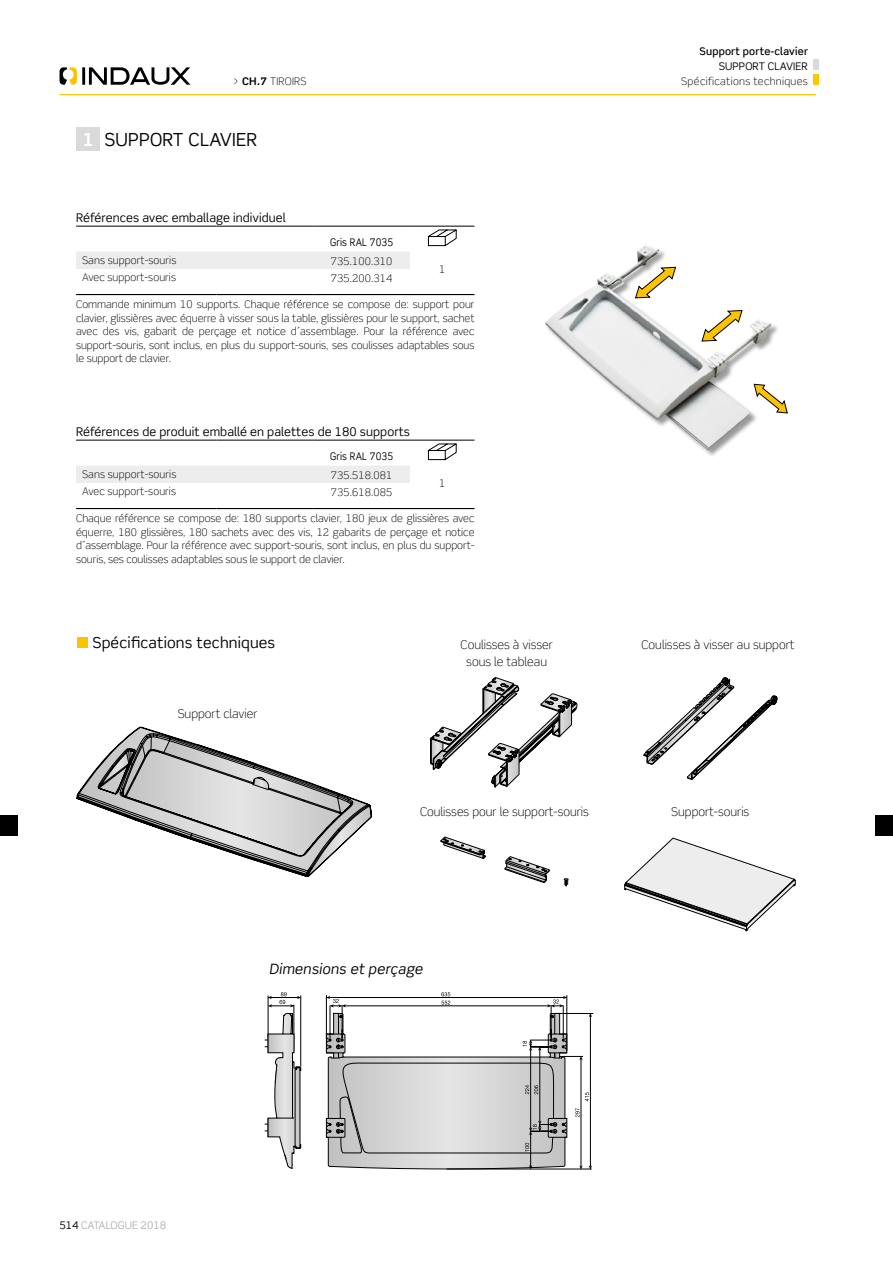
<style>
.page{position:relative;width:893px;height:1263px;background:#fff}
.page>*{position:absolute;margin:0;border:0;box-sizing:border-box;transform-origin:0 0}
.t1{font:18px "Scene Pro";letter-spacing:.01em;color:#000}
.t2{font:700 18px "Scene Pro";color:#fff}
.t3{font:15px "Scene Pro";letter-spacing:.01em;color:#000}
.t4{font:italic 14.25px "Scene Pro";letter-spacing:.01em;color:#000}
.t5{font:300 12px/16.5px "Scene Pro";color:#000;text-align:center}
.t6{font:12px "Scene Pro";letter-spacing:.005em;color:#000}
.t7{font:300 10.5px/13.5px "Scene Pro";letter-spacing:.01em;color:#000}
.t8{font:300 10.5px "Scene Pro";letter-spacing:.03em;color:#000}
.t9{font:10.5px "Scene Pro";letter-spacing:.01em;color:#000;scale:.9 1}
.t10{font:500 10.5px "Scene Pro";letter-spacing:.02em;color:#000}
.t11{font:10.5px "Scene Pro";color:#b3b2b2}
.t12{font:10.5px "Scene Pro";letter-spacing:.01em;color:#000}
.s1{font-weight:700}
.s2{color:#000}
</style>
<div class="page">
<div style="left:813px;top:60px;width:6px;height:10px;background:#dadada"></div>
<div style="left:813px;top:74px;width:6px;height:11px;background:#fdc600"></div>
<hr style="left:60px;top:94px;width:756px;height:1px;background:#fdc600">
<svg style="left:60px;top:67px;width:130px;height:18px"></svg>
<div style="left:76px;top:253px;width:334px;height:16px;background:#ededed"></div>
<hr style="left:76px;top:226px;width:140px;height:1px;background:#000">
<hr style="left:216px;top:226px;width:97px;height:1px;background:#000">
<hr style="left:313px;top:226px;width:97px;height:1px;background:#000">
<hr style="left:410px;top:226px;width:64px;height:1px;background:#000">
<hr style="left:76px;top:252px;width:140px;height:1px;background:#ededed">
<hr style="left:216px;top:252px;width:97px;height:1px;background:#ededed">
<hr style="left:313px;top:252px;width:97px;height:1px;background:#ededed">
<hr style="left:76px;top:294px;width:140px;height:1px;background:#000">
<hr style="left:216px;top:294px;width:97px;height:1px;background:#000">
<hr style="left:313px;top:294px;width:97px;height:1px;background:#000">
<hr style="left:410px;top:294px;width:64px;height:1px;background:#000">
<svg style="left:428px;top:230px;width:29px;height:16px"></svg>
<div style="left:76px;top:467px;width:334px;height:16px;background:#ededed"></div>
<hr style="left:76px;top:440px;width:140px;height:1px;background:#000">
<hr style="left:216px;top:440px;width:97px;height:1px;background:#000">
<hr style="left:313px;top:440px;width:97px;height:1px;background:#000">
<hr style="left:410px;top:440px;width:64px;height:1px;background:#000">
<hr style="left:76px;top:466px;width:140px;height:1px;background:#ededed">
<hr style="left:216px;top:466px;width:97px;height:1px;background:#ededed">
<hr style="left:313px;top:466px;width:97px;height:1px;background:#ededed">
<hr style="left:76px;top:508px;width:140px;height:1px;background:#000">
<hr style="left:216px;top:508px;width:97px;height:1px;background:#000">
<hr style="left:313px;top:508px;width:97px;height:1px;background:#000">
<hr style="left:410px;top:508px;width:64px;height:1px;background:#000">
<svg style="left:428px;top:443px;width:29px;height:17px"></svg>
<img style="left:545px;top:245px;width:226px;height:205px">
<svg style="left:754px;top:384px;width:33px;height:29px"></svg>
<svg style="left:635px;top:267px;width:41px;height:31px"></svg>
<svg style="left:702px;top:310px;width:40px;height:31px"></svg>
<div style="left:77px;top:128px;width:23px;height:23px;background:#dadada"></div>
<svg style="left:77px;top:727px;width:295px;height:150px"></svg>
<svg style="left:430px;top:677px;width:147px;height:110px"></svg>
<svg style="left:643px;top:677px;width:134px;height:102px"></svg>
<svg style="left:564px;top:878px;width:5px;height:8px"></svg>
<svg style="left:505px;top:857px;width:45px;height:26px"></svg>
<svg style="left:441px;top:837px;width:45px;height:22px"></svg>
<svg style="left:624px;top:837px;width:172px;height:94px"></svg>
<svg style="left:265px;top:992px;width:328px;height:178px"></svg>
<div style="left:77px;top:637px;width:11px;height:11px;background:#fdc300"></div>
<div style="left:875px;top:815px;width:18px;height:21px;background:#000"></div>
<div style="left:0;top:815px;width:18px;height:21px;background:#000"></div>
<p class="t8" style="left:233px;top:75px;width:75px">&gt; <span class="s1">CH.7</span> TIROIRS</p>
<h1 class="t2" style="left:83px;top:129px;width:13px">1</h1>
<h1 class="t1" style="left:104px;top:128px;width:154px">SUPPORT CLAVIER</h1>
<p class="t6" style="left:76px;top:210px;width:211px">Références avec emballage individuel</p>
<p class="t9" style="left:330px;top:235px;width:71px">Gris RAL 7035</p>
<p class="t7" style="left:82px;top:252px;width:96px;line-height:17px">Sans support-souris<br>Avec support-souris</p>
<p class="t7" style="left:76px;top:298px;width:400px;text-align:justify">Commande minimum 10 supports. Chaque référence se compose de: support pour clavier, glissières avec équerre à visser sous la table, glissières pour le support, sachet avec des vis, gabarit de perçage et notice d´assemblage. Pour la référence avec support-souris, sont inclus, en plus du support-souris, ses coulisses adaptables sous le support de clavier.</p>
<p class="t7" style="left:331px;top:254px;width:63px">735.100.310</p>
<p class="t7" style="left:439px;top:263px;width:8px">1</p>
<p class="t7" style="left:331px;top:271px;width:63px">735.200.314</p>
<p class="t6" style="left:76px;top:424px;width:336px">Références de produit emballé en palettes de 180 supports</p>
<p class="t9" style="left:330px;top:449px;width:71px">Gris RAL 7035</p>
<p class="t7" style="left:82px;top:466px;width:96px;line-height:17px">Sans support-souris<br>Avec support-souris</p>
<p class="t7" style="left:76px;top:512px;width:400px;text-align:justify">Chaque référence se compose de: 180 supports clavier, 180 jeux de glissières avec équerre, 180 glissières, 180 sachets avec des vis, 12 gabarits de perçage et notice d´assemblage. Pour la référence avec support-souris, sont inclus, en plus du support&shy;souris, ses coulisses adaptables sous le support de clavier.</p>
<p class="t7" style="left:331px;top:468px;width:63px">735.518.081</p>
<p class="t7" style="left:439px;top:477px;width:8px">1</p>
<p class="t7" style="left:331px;top:485px;width:63px">735.618.085</p>
<h2 class="t3" style="left:92px;top:633px;width:184px">Spécifications techniques</h2>
<p class="t5" style="left:178px;top:705px;width:81px">Support clavier</p>
<p class="t5" style="left:460px;top:637px;width:94px">Coulisses à visser sous le tableau</p>
<p class="t10" style="left:699px;top:45px;width:110px">Support porte-clavier</p>
<p class="t12" style="left:719px;top:60px;width:91px">SUPPORT CLAVIER</p>
<p class="t8" style="left:681px;top:75px;width:128px">Spécifications techniques</p>
<p class="t5" style="left:641px;top:637px;width:155px">Coulisses à visser au support</p>
<p class="t5" style="left:420px;top:804px;width:170px">Coulisses pour le support-souris</p>
<p class="t5" style="left:671px;top:804px;width:80px">Support-souris</p>
<p class="t11" style="left:60px;top:1219px;width:108px"><span class="s2">514</span> CATALOGUE 2018</p>
<h3 class="t4" style="left:269px;top:960px;width:155px">Dimensions et perçage</h3>
</div>
